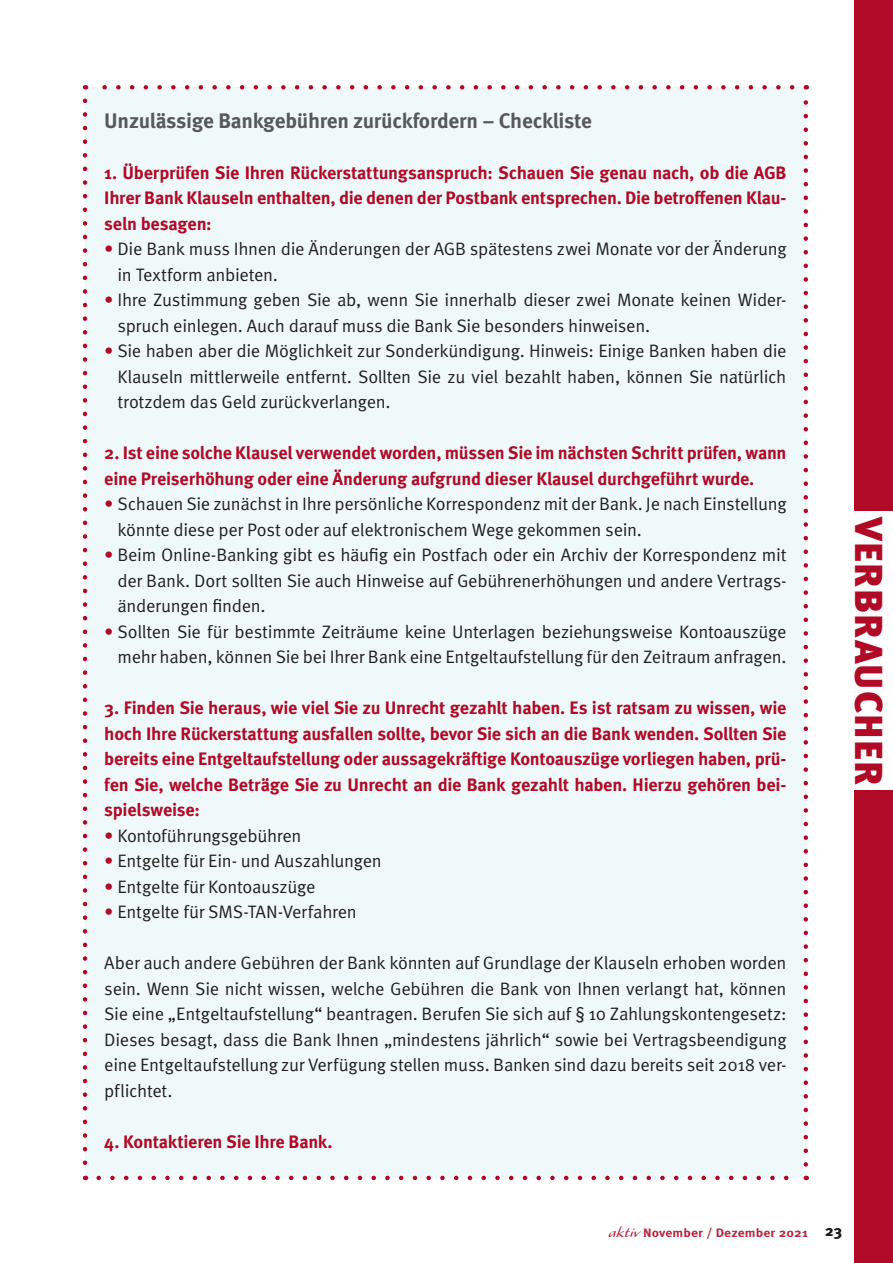
<style>
.page{position:relative;width:893px;height:1263px;background:#fff}
.page>*{position:absolute;margin:0;border:0;box-sizing:border-box;transform-origin:0 0}
.t1{font:900 39px "Meta Pro";letter-spacing:.035em;color:#b00a27}
.Fließtext{font:700 21px "Meta Pro";letter-spacing:-.015em;color:#57585a}
.Fließtext-2{font:18px/25.5px "Meta Pro Norm";letter-spacing:-.02em;color:#231f20}
.Fließtext-3{font:700 18px/25.5px "Meta Pro";letter-spacing:-.015em;color:#b00a27;text-align:justify}
.t2{font:700 12.15px "Meta Pro";letter-spacing:.01em;color:#b62841;scale:1.11 1}
.s1{color:#b00a27}
.s2{font-family:"Alexa Std";font-weight:400;font-size:16.2px}
.s3{font-size:15px;color:#231f20}
</style>
<div class="page">
<div style="left:855px;top:0;width:38px;height:510px;background:#b00a27"></div>
<div style="left:855px;top:791px;width:38px;height:472px;background:#b00a27"></div>
<div style="left:85px;top:87px;width:721px;height:1091px;background:#eff9f9"></div>
<svg style="left:99px;top:1176px;width:690px;height:4px"></svg>
<svg style="left:102px;top:85px;width:690px;height:5px"></svg>
<svg style="left:83px;top:101px;width:4px;height:1079px"></svg>
<svg style="left:803px;top:85px;width:5px;height:1079px"></svg>
<p class="Fließtext" style="left:104px;top:104px;width:489px">Unzulässige Bankgebühren zurückfordern – Checkliste</p>
<p class="Fließtext-3" style="left:104px;top:158px;width:684px">1. Überprüfen Sie Ihren Rückerstattungsanspruch: Schauen Sie genau nach, ob die AGB Ihrer Bank Klauseln enthalten, die denen der Postbank entsprechen. Die betroffenen Klau&shy;seln besagen:</p>
<p class="Fließtext-2" style="left:118px;top:235px;width:671px;text-indent:-13px"><span class="s1">•</span> Die Bank muss Ihnen die Änderungen der AGB spätestens zwei Monate vor der Änderung in Textform anbieten.</p>
<p class="Fließtext-2" style="left:118px;top:286px;width:670px;text-indent:-13px"><span class="s1">•</span> Ihre Zustimmung geben Sie ab, wenn Sie innerhalb dieser zwei Monate keinen Wider&shy;spruch einlegen. Auch darauf muss die Bank Sie besonders hinweisen.</p>
<p class="Fließtext-2" style="left:118px;top:337px;width:670px;text-align:justify;text-indent:-13px"><span class="s1">•</span> Sie haben aber die Möglichkeit zur Sonderkündigung. Hinweis: Einige Banken haben die Klauseln mittlerweile entfernt. Sollten Sie zu viel bezahlt haben, können Sie natürlich trotzdem das Geld zurückverlangen.</p>
<p class="Fließtext-3" style="left:104px;top:439px;width:684px">2. Ist eine solche Klausel verwendet worden, müssen Sie im nächsten Schritt prüfen, wann eine Preiserhöhung oder eine Änderung aufgrund dieser Klausel durchgeführt wurde.</p>
<p class="Fließtext-2" style="left:118px;top:490px;width:671px;text-indent:-13px"><span class="s1">•</span> Schauen Sie zunächst in Ihre persönliche Korrespondenz mit der Bank. Je nach Einstellung könnte diese per Post oder auf elektronischem Wege gekommen sein.</p>
<p class="Fließtext-2" style="left:118px;top:541px;width:670px;text-align:justify;text-indent:-13px"><span class="s1">•</span> Beim Online-Banking gibt es häufig ein Postfach oder ein Archiv der Korrespondenz mit der Bank. Dort sollten Sie auch Hinweise auf Gebührenerhöhungen und andere Vertrags&shy;änderungen finden.</p>
<p class="Fließtext-2" style="left:104px;top:617px;width:684px;text-align:right"><span class="s1">•</span> Sollten Sie für bestimmte Zeiträume keine Unterlagen beziehungsweise Kontoauszüge mehr haben, können Sie bei Ihrer Bank eine Entgeltaufstellung für den Zeitraum anfragen.</p>
<p class="Fließtext-3" style="left:104px;top:694px;width:684px">3. Finden Sie heraus, wie viel Sie zu Unrecht gezahlt haben. Es ist ratsam zu wissen, wie hoch Ihre Rückerstattung ausfallen sollte, bevor Sie sich an die Bank wenden. Sollten Sie bereits eine Entgeltaufstellung oder aussagekräftige Kontoauszüge vorliegen haben, prü&shy;fen Sie, welche Beträge Sie zu Unrecht an die Bank gezahlt haben. Hierzu gehören bei&shy;spielsweise:</p>
<p class="Fließtext-2" style="left:104px;top:821px;width:199px"><span class="s1">•</span> Kontoführungsgebühren</p>
<p class="Fließtext-2" style="left:104px;top:847px;width:279px"><span class="s1">•</span> Entgelte für Ein- und Auszahlungen</p>
<p class="Fließtext-2" style="left:104px;top:872px;width:213px"><span class="s1">•</span> Entgelte für Kontoauszüge</p>
<p class="Fließtext-2" style="left:104px;top:898px;width:254px"><span class="s1">•</span> Entgelte für SMS-TAN-Verfahren</p>
<p class="Fließtext-2" style="left:104px;top:949px;width:684px;text-align:justify">Aber auch andere Gebühren der Bank könnten auf Grundlage der Klauseln erhoben worden sein. Wenn Sie nicht wissen, welche Gebühren die Bank von Ihnen verlangt hat, können Sie eine „Entgeltaufstellung“ beantragen. Berufen Sie sich auf § 10 Zahlungskontengesetz:<br>Dieses besagt, dass die Bank Ihnen „mindestens jährlich“ sowie bei Vertragsbeendigung eine Entgeltaufstellung zur Verfügung stellen muss. Banken sind dazu bereits seit 2018 ver&shy;pflichtet.</p>
<p class="Fließtext-3" style="left:104px;top:1127px;width:230px">4. Kontaktieren Sie Ihre Bank.</p>
<p class="t1" style="left:899px;top:517px;width:270px;rotate:90deg">VERBRAUCHER</p>
<p class="t2" style="left:608px;top:1223px;width:212px"><span class="s2">aktiv</span> November / Dezember 2021 <span class="s3">23</span></p>
</div>
